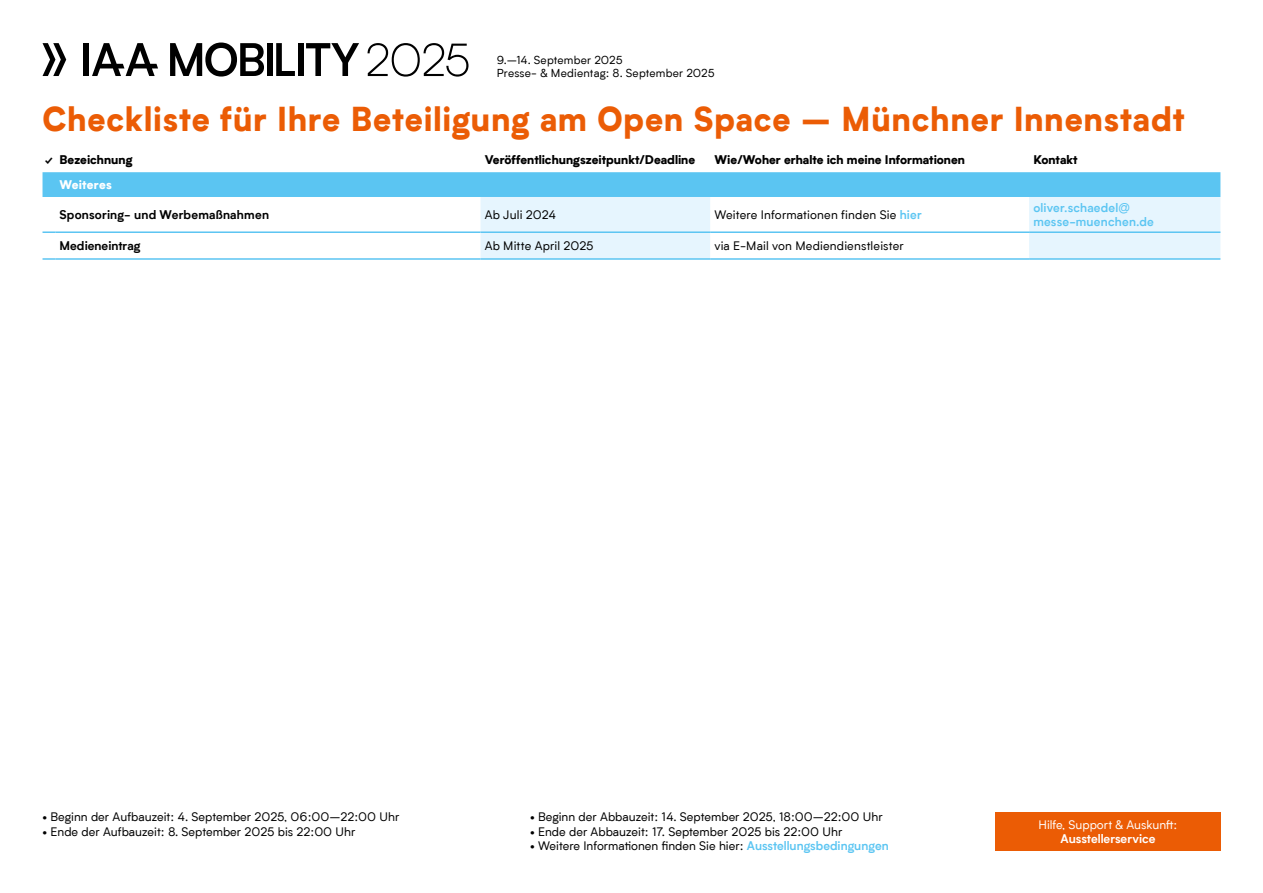
<style>
.page{position:relative;width:1263px;height:893px;background:#fff}
.page>*{position:absolute;margin:0;border:0;box-sizing:border-box;transform-origin:0 0}
.t1{font:900 33px "Biotif";letter-spacing:.03em;color:#eb5c05}
.t2{font:12px "Biotif";color:#000}
.t3{font:900 12px "Biotif";color:#000}
.t4{font:700 12px "Biotif";letter-spacing:.015em;color:#000}
.t5{font:600 12px/13.5px "Biotif";letter-spacing:.015em;color:#5bc5f2}
.t6{font:12px "Biotif";color:#fff}
.t7{font:700 12px "Biotif";color:#fff}
.t8{font:900 12px "Biotif";letter-spacing:.01em;color:#fff}
.t9{font:11.25px/12.8px "Biotif";letter-spacing:.015em;color:#000}
.s1{font-weight:600;color:#5bc5f2}
</style>
<div class="page">
<div style="left:43px;top:172px;width:1177px;height:25px;background:#5bc5f2"></div>
<svg style="left:480px;top:197px;width:740px;height:61px;fill:#e6f5fe"></svg>
<svg style="left:43px;top:258px;width:12px;height:2px"></svg>
<hr style="left:55px;top:258px;width:425px;height:2px;background:#5bc5f2">
<hr style="left:480px;top:258px;width:230px;height:2px;background:#5bc5f2">
<hr style="left:710px;top:258px;width:319px;height:2px;background:#5bc5f2">
<hr style="left:1029px;top:258px;width:191px;height:2px;background:#5bc5f2">
<svg style="left:43px;top:231px;width:12px;height:2px"></svg>
<hr style="left:55px;top:231px;width:425px;height:2px;background:#5bc5f2">
<hr style="left:480px;top:231px;width:230px;height:2px;background:#5bc5f2">
<hr style="left:710px;top:231px;width:319px;height:2px;background:#5bc5f2">
<hr style="left:1029px;top:231px;width:191px;height:2px;background:#5bc5f2">
<div style="left:995px;top:812px;width:225px;height:38px;background:#eb5c05"></div>
<svg style="left:43px;top:43px;width:23px;height:33px"></svg>
<svg style="left:92px;top:43px;width:66px;height:33px"></svg>
<div style="left:83px;top:43px;width:5px;height:33px;background:#000"></div>
<svg style="left:306px;top:43px;width:53px;height:33px"></svg>
<div style="left:298px;top:43px;width:5px;height:33px;background:#000"></div>
<svg style="left:276px;top:43px;width:19px;height:33px"></svg>
<div style="left:267px;top:43px;width:6px;height:33px;background:#000"></div>
<svg style="left:170px;top:42px;width:94px;height:35px"></svg>
<svg style="left:367px;top:43px;width:101px;height:34px"></svg>
<p class="t9" style="left:497px;top:53px;width:220px">9.–14. September 2025<br>Presse- &amp; Medientag: 8. September 2025</p>
<h1 class="t1" style="left:43px;top:93px;width:1143px">Checkliste für Ihre Beteiligung am Open Space – Münchner Innenstadt</h1>
<p class="t3" style="left:45px;top:150px;width:89px">✓ Bezeichnung</p>
<p class="t3" style="left:485px;top:150px;width:212px">Veröffentlichungszeitpunkt/Deadline</p>
<p class="t3" style="left:714px;top:150px;width:252px">Wie/Woher erhalte ich meine Informationen</p>
<p class="t3" style="left:1033px;top:150px;width:46px">Kontakt</p>
<p class="t8" style="left:60px;top:175px;width:54px">Weiteres</p>
<p class="t4" style="left:60px;top:206px;width:211px">Sponsoring- und Werbemaßnahmen</p>
<p class="t2" style="left:485px;top:207px;width:73px">Ab Juli 2024</p>
<p class="t2" style="left:714px;top:207px;width:209px">Weitere Informationen finden Sie <span class="s1">hier</span></p>
<p class="t5" style="left:1033px;top:201px;width:122px">oliver.schaedel@ messe-muenchen.de</p>
<p class="t4" style="left:60px;top:237px;width:82px">Medieneintrag</p>
<p class="t2" style="left:485px;top:238px;width:110px">Ab Mitte April 2025</p>
<p class="t2" style="left:714px;top:238px;width:191px">via E-Mail von Mediendienstleister</p>
<p class="t2" style="left:43px;top:809px;width:358px">• Beginn der Aufbauzeit: 4. September 2025, 06:00–22:00 Uhr</p>
<p class="t2" style="left:530px;top:809px;width:354px">• Beginn der Abbauzeit: 14. September 2025, 18:00–22:00 Uhr</p>
<p class="t2" style="left:43px;top:823px;width:314px">• Ende der Aufbauzeit: 8. September 2025 bis 22:00 Uhr</p>
<p class="t2" style="left:530px;top:823px;width:314px">• Ende der Abbauzeit: 17. September 2025 bis 22:00 Uhr</p>
<p class="t2" style="left:530px;top:837px;width:360px">• Weitere Informationen finden Sie hier: <span class="s1">Ausstellungsbedingungen</span></p>
<p class="t6" style="left:1038px;top:816px;width:141px">Hilfe, Support &amp; Auskunft:</p>
<p class="t7" style="left:1060px;top:830px;width:96px">Ausstellerservice</p>
</div>
